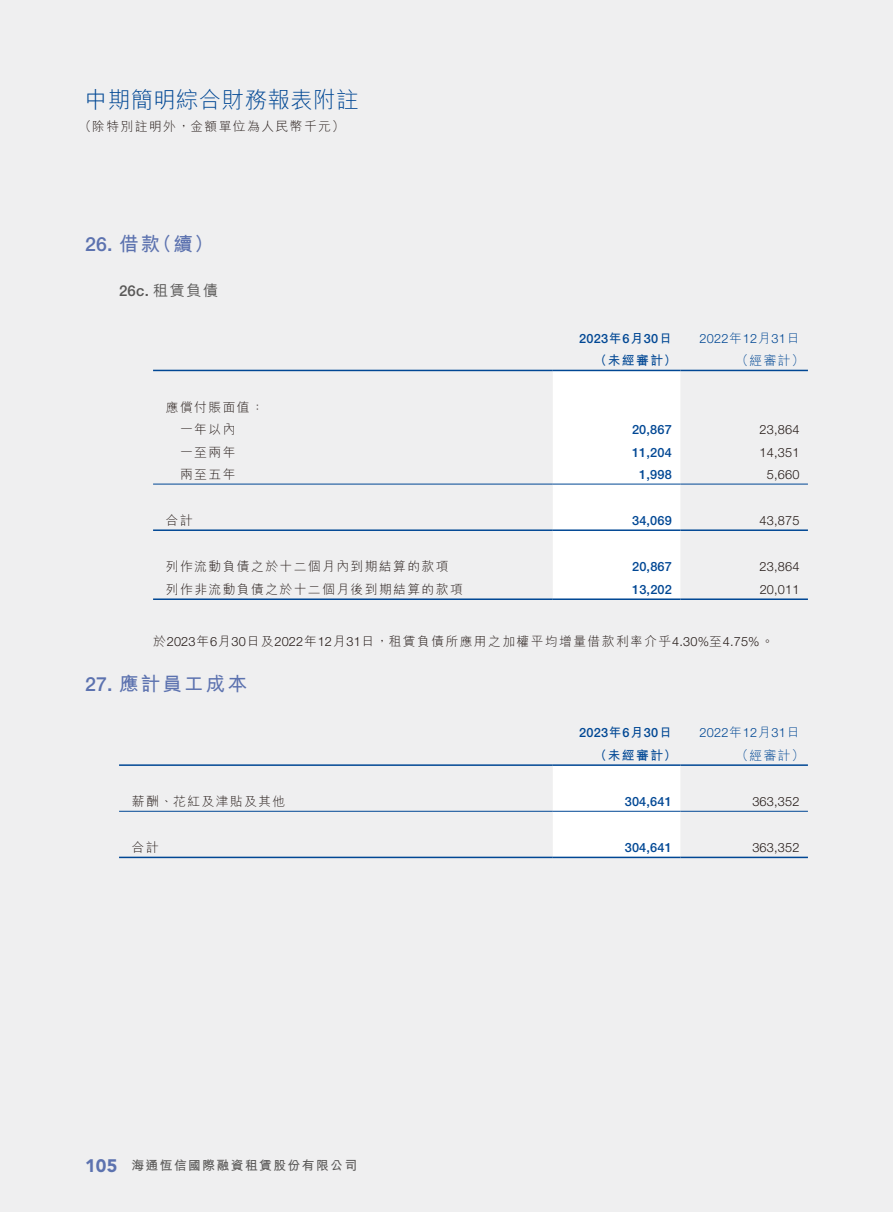
<style>
.page{position:relative;width:893px;height:1212px;background:#efeff0}
.page>*{position:absolute;margin:0;border:0;box-sizing:border-box;transform-origin:0 0}
.t1{font:300 22.5px "M Hei HK";letter-spacing:.015em;color:#004794}
.t2{font:700 19.5px "M Hei HK";letter-spacing:.115em;color:#5c72af}
.t3{font:500 19.5px "Helvetica Neue 65";color:#5c72af}
.t4{font:900 18px "Avenir 95";color:#5c72af}
.t5{font:500 15px "Helvetica Neue 65";color:#595857}
.t6{font:300 12.75px "M Hei HK";letter-spacing:.115em;color:#231916}
.t7{font:500 12.75px "Helvetica Neue 65";letter-spacing:.015em;color:#004794}
.t8{font:300 12.75px "Helvetica Neue 45";letter-spacing:.015em;color:#231916}
.t9{font:300 12.75px "Helvetica Neue 45";letter-spacing:.015em;color:#004794}
.t10{font:700 12.75px "M Hei HK";letter-spacing:.115em;color:#595857}
.t11{font:700 12.75px "M Hei HK";letter-spacing:.115em;color:#004794}
.t12{font:300 12.75px "M Hei HK";letter-spacing:.115em;color:#004794}
.s1{font-family:"M Hei HK";font-weight:700}
.s2{font-family:"M Hei HK"}
.s3{font-family:"Helvetica Neue 45"}
.s4{font-family:"Helvetica Neue 65";font-weight:500}
</style>
<div class="page">
<div style="left:553px;top:371px;width:127px;height:227px;background:#fff"></div>
<hr style="left:153px;top:370px;width:400px;height:1px;background:#004794">
<hr style="left:553px;top:370px;width:127px;height:1px;background:#004794">
<hr style="left:680px;top:370px;width:128px;height:1px;background:#004794">
<hr style="left:153px;top:529px;width:400px;height:2px;background:#004794">
<hr style="left:553px;top:529px;width:127px;height:2px;background:#004794">
<hr style="left:680px;top:529px;width:128px;height:2px;background:#004794">
<hr style="left:153px;top:598px;width:400px;height:2px;background:#004794">
<hr style="left:553px;top:598px;width:127px;height:2px;background:#004794">
<hr style="left:680px;top:598px;width:128px;height:2px;background:#004794">
<hr style="left:153px;top:484px;width:400px;height:1px;background:#004794">
<hr style="left:553px;top:484px;width:127px;height:1px;background:#004794">
<hr style="left:680px;top:484px;width:128px;height:1px;background:#004794">
<div style="left:553px;top:766px;width:127px;height:91px;background:#fff"></div>
<hr style="left:119px;top:764px;width:434px;height:2px;background:#004794">
<hr style="left:553px;top:764px;width:127px;height:2px;background:#004794">
<hr style="left:680px;top:764px;width:128px;height:2px;background:#004794">
<hr style="left:119px;top:857px;width:434px;height:1px;background:#004794">
<hr style="left:553px;top:857px;width:127px;height:1px;background:#004794">
<hr style="left:680px;top:857px;width:128px;height:1px;background:#004794">
<hr style="left:119px;top:811px;width:434px;height:1px;background:#004794">
<hr style="left:553px;top:811px;width:127px;height:1px;background:#004794">
<hr style="left:680px;top:811px;width:128px;height:1px;background:#004794">
<h1 class="t1" style="left:85px;top:84px;width:275px">中期簡明綜合財務報表附註</h1>
<p class="t6" style="left:79px;top:117px;width:267px">（除特別註明外，金額單位為人民幣千元(</p>
<h2 class="t3" style="left:85px;top:233px;width:77px">26. <span class="s1">借款</span></h2>
<p class="t5" style="left:119px;top:281px;width:101px">26 .c <span class="s2">租賃負債</span></p>
<h2 class="t2" style="left:153px;top:230px;width:62px">（續(</h2>
<p class="t6" style="left:166px;top:398px;width:99px">應償付賬面值：</p>
<p class="t6" style="left:166px;top:420px;width:71px">　一年以內</p>
<p class="t6" style="left:166px;top:443px;width:71px">　一至兩年</p>
<p class="t6" style="left:166px;top:465px;width:71px">　兩至五年</p>
<p class="t6" style="left:166px;top:511px;width:28px">合計</p>
<p class="t6" style="left:166px;top:558px;width:284px">列作流動負債之於十二個月內到期結算的款項</p>
<p class="t7" style="left:579px;top:330px;width:94px">2023<span class="s1">年</span>6<span class="s1">月</span>30<span class="s1">日</span></p>
<p class="t9" style="left:699px;top:330px;width:101px">2022<span class="s2">年</span>12<span class="s2">月</span>31<span class="s2">日</span></p>
<p class="t11" style="left:594px;top:351px;width:84px">（未經審計）</p>
<p class="t12" style="left:736px;top:351px;width:70px">（經審計(</p>
<p class="t7" style="left:632px;top:422px;width:41px">20,867</p>
<p class="t8" style="left:760px;top:422px;width:41px">23,864</p>
<p class="t7" style="left:632px;top:444px;width:41px">11,204</p>
<p class="t8" style="left:760px;top:444px;width:41px">14,351</p>
<p class="t7" style="left:639px;top:467px;width:34px">1,998</p>
<p class="t8" style="left:767px;top:467px;width:34px">5,660</p>
<p class="t7" style="left:632px;top:513px;width:41px">34,069</p>
<p class="t8" style="left:760px;top:512px;width:41px">43,875</p>
<p class="t7" style="left:632px;top:559px;width:41px">20,867</p>
<p class="t8" style="left:760px;top:559px;width:41px">23,864</p>
<p class="t6" style="left:166px;top:580px;width:298px">列作非流動負債之於十二個月後到期結算的款項</p>
<p class="t6" style="left:153px;top:632px;width:622px">於<span class="s3">2023</span>年<span class="s3">6</span>月<span class="s3">30</span>日及<span class="s3">2022</span>年<span class="s3">12</span>月<span class="s3">31</span>日，租賃負債所應用之加權平均增量借款利率介乎<span class="s3">4.30%</span>至<span class="s3">4.75%</span>。</p>
<h2 class="t2" style="left:85px;top:670px;width:164px"><span class="s4">27.</span> 應計員工成本</h2>
<p class="t9" style="left:699px;top:725px;width:101px">2022<span class="s2">年</span>12<span class="s2">月</span>31<span class="s2">日</span></p>
<p class="t7" style="left:632px;top:582px;width:41px">13,202</p>
<p class="t8" style="left:760px;top:581px;width:41px">20,011</p>
<p class="t7" style="left:579px;top:725px;width:94px">2023<span class="s1">年</span>6<span class="s1">月</span>30<span class="s1">日</span></p>
<p class="t6" style="left:132px;top:793px;width:155px">薪酬、花紅及津貼及其他</p>
<p class="t6" style="left:132px;top:838px;width:28px">合計</p>
<h3 class="t4" style="left:85px;top:1155px;width:34px">105</h3>
<p class="t10" style="left:131px;top:1156px;width:227px">海通恆信國際融資租賃股份有限公司</p>
<p class="t11" style="left:594px;top:746px;width:84px">（未經審計）</p>
<p class="t12" style="left:736px;top:746px;width:70px">（經審計(</p>
<p class="t7" style="left:625px;top:794px;width:49px">304,641</p>
<p class="t8" style="left:752px;top:794px;width:49px">363,352</p>
<p class="t7" style="left:625px;top:840px;width:49px">304,641</p>
<p class="t8" style="left:752px;top:840px;width:49px">363,352</p>
</div>
